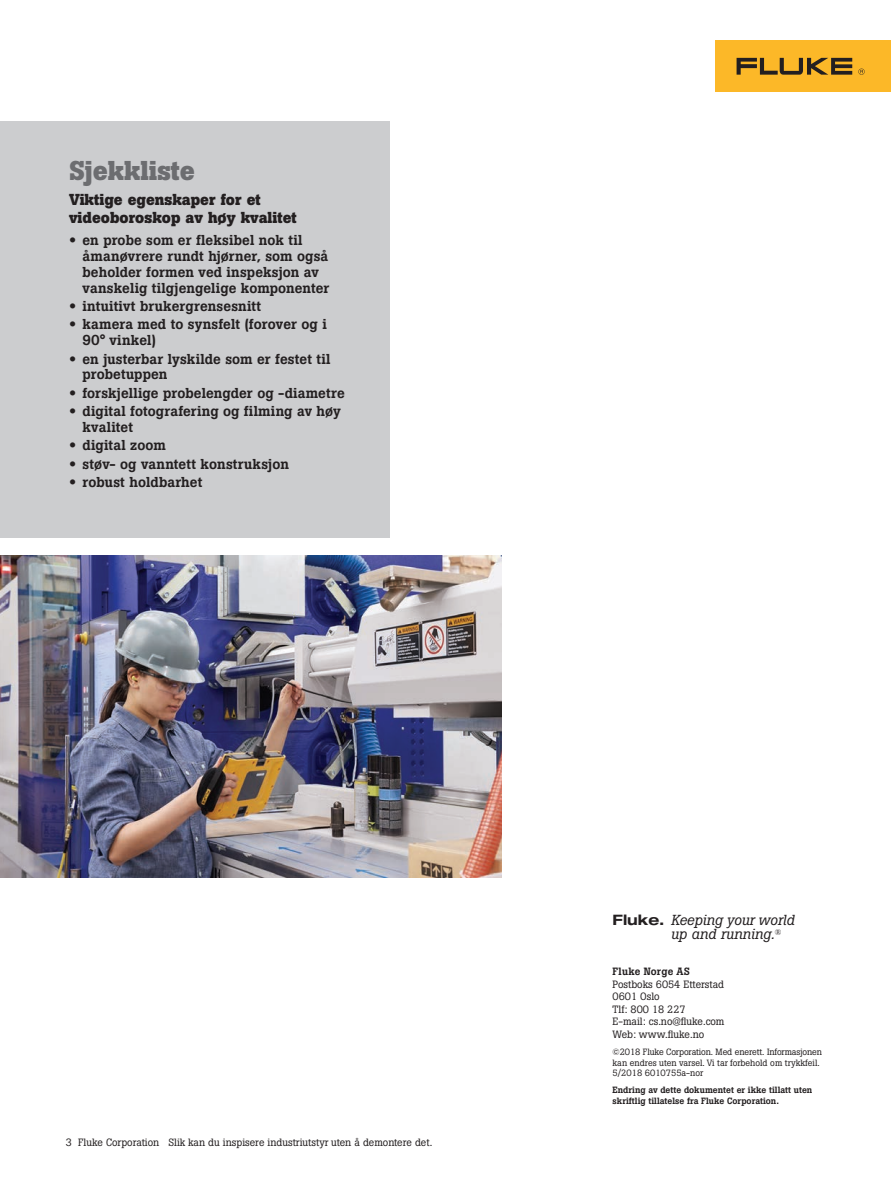
<style>
.page{position:relative;width:891px;height:1188px;background:#fff}
.page>*{position:absolute;margin:0;border:0;box-sizing:border-box;transform-origin:0 0}
.t1{font:700 27px "Boton Pro";color:#6c6d70}
.t2{font:700 15.75px/18px "Boton Pro";color:#231f20}
.t3{font:italic 14.4px/14.4px "Boton Pro";color:#231f20}
.t4{font:500 14.25px/15.8px "Boton Pro";letter-spacing:.005em;color:#231f20}
.t5{font:10.5px/12.6px "Boton Pro";color:#231f20}
.t6{font:500 10.5px "Boton Pro";letter-spacing:.02em;color:#231f20}
.t7{font:9px/10.8px "Boton Pro";color:#231f20}
.t8{font:500 9px/10.8px "Boton Pro";color:#231f20}
.s1{font-family:"Helvetica Neue LT Pro";font-weight:700;font-stretch:expanded}
.s2{font-family:"Helvetica Neue LT Pro";font-weight:700;font-style:normal;font-stretch:expanded}
</style>
<div class="page">
<div style="left:716px;top:40px;width:175px;height:52px;background:#fcb828"></div>
<svg style="left:737px;top:58px;width:115px;height:17px"></svg>
<svg style="left:858px;top:69px;width:7px;height:6px"></svg>
<div style="left:0;top:122px;width:390px;height:416px;background:#cccdcf"></div>
<img style="left:0;top:556px;width:501px;height:321px">
<h1 class="t1" style="left:69px;top:153px;width:127px">Sjekkliste</h1>
<p class="t2" style="left:69px;top:190px;width:229px">Viktige egenskaper for et videoboroskop av høy kvalitet</p>
<p class="t4" style="left:83px;top:232px;width:249px;text-indent:-13px"><span class="s1">•</span> en probe som er fleksibel nok til åmanøvrere rundt hjørner, som også beholder formen ved inspeksjon av vanskelig tilgjengelige komponenter</p>
<p class="t4" style="left:69px;top:298px;width:194px"><span class="s1">•</span> intuitivt brukergrensesnitt</p>
<p class="t4" style="left:83px;top:317px;width:246px;text-indent:-13px"><span class="s1">•</span> kamera med to synsfelt (forover og i<br>90° vinkel)</p>
<p class="t4" style="left:83px;top:351px;width:250px;text-indent:-13px"><span class="s1">•</span> en justerbar lyskilde som er festet til probetuppen</p>
<p class="t4" style="left:69px;top:385px;width:277px"><span class="s1">•</span> forskjellige probelengder og -diametre</p>
<p class="t4" style="left:83px;top:403px;width:260px;text-indent:-13px"><span class="s1">•</span> digital fotografering og filming av høy kvalitet</p>
<p class="t4" style="left:69px;top:438px;width:98px"><span class="s1">•</span> digital zoom</p>
<p class="t4" style="left:69px;top:456px;width:221px"><span class="s1">•</span> støv- og vanntett konstruksjon</p>
<p class="t4" style="left:69px;top:475px;width:135px"><span class="s1">•</span> robust holdbarhet</p>
<p class="t5" style="left:66px;top:1136px;width:368px">3 Fluke Corporation Slik kan du inspisere industriutstyr uten å demontere det.</p>
<p class="t3" style="left:671px;top:913px;width:125px;text-indent:-58px"><span class="s2">Fluke.</span> Keeping your world up and running.<sup>®</sup></p>
<p class="t6" style="left:613px;top:965px;width:79px">Fluke Norge AS</p>
<p class="t5" style="left:613px;top:978px;width:113px">Postboks 6054 Etterstad<br>0601 Oslo<br>Tlf: 800 18 227<br>E-mail: cs.no@fluke.com<br>Web: www.fluke.no</p>
<p class="t7" style="left:613px;top:1046px;width:211px">©2018 Fluke Corporation. Med enerett. Informasjonen kan endres uten varsel. Vi tar forbehold om trykkfeil.<br>5/2018 6010755a-nor</p>
<p class="t8" style="left:613px;top:1085px;width:201px">Endring av dette dokumentet er ikke tillatt uten skriftlig tillatelse fra Fluke Corporation.</p>
</div>
